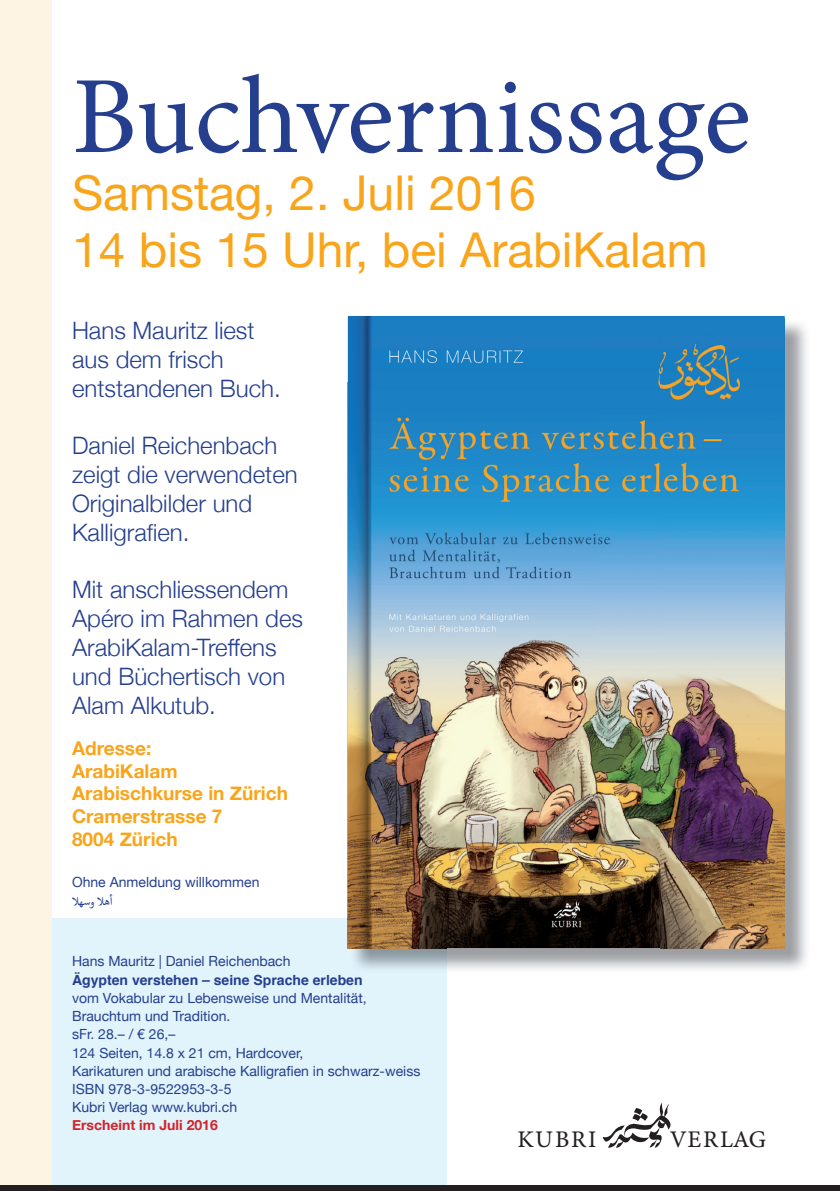
<style>
.page{position:relative;width:840px;height:1191px;background:#fff}
.page>*{position:absolute;margin:0;border:0;box-sizing:border-box;transform-origin:0 0}
.t1{font:110px "Minion Pro";letter-spacing:-.005em;color:#253f8e}
.t2{font:48px/57.6px "Helvetica Neue";color:#f9a51b}
.t3{font:300 24px/28.8px "Helvetica Neue";color:#253f8e}
.t4{font:23.8px "Minion Pro Capt";letter-spacing:.07em;color:#231f20}
.t5{font:700 19px/22.8px "Helvetica Neue";color:#f9a51b}
.t6{font:14px/18.2px "Helvetica Neue";color:#253f8e}
.t7{font:700 14px "Helvetica";color:#253f8e}
.t8{font:700 14px "Helvetica Neue";color:#d1232a}
.t9{font:500 14px "Adobe Naskh";color:#253f8e}
</style>
<div class="page">
<div style="left:0;top:918px;width:446px;height:273px;background:#e1f4fc"></div>
<div style="left:0;top:0;width:51px;height:1191px;background:#fef4e4"></div>
<div style="left:0;top:1185px;width:839px;height:6px;background:#231f20"></div>
<img style="left:446px;top:319px;width:360px;height:654px">
<img style="left:350px;top:948px;width:96px;height:21px">
<img style="left:347px;top:316px;width:437px;height:66px">
<img style="left:347px;top:382px;width:3px;height:566px">
<img style="left:350px;top:319px;width:434px;height:629px">
<svg style="left:602px;top:1102px;width:68px;height:45px"></svg>
<h1 class="t1" style="left:72px;top:43px;width:679px">Buchvernissage</h1>
<h2 class="t2" style="left:72px;top:166px;width:636px">Samstag, 2. Juli 2016<br>14 bis 15 Uhr, bei ArabiKalam</h2>
<h3 class="t3" style="left:72px;top:315px;width:210px">Hans Mauritz liest aus dem frisch entstandenen Buch.</h3>
<h3 class="t3" style="left:72px;top:430px;width:227px">Daniel Reichenbach zeigt die verwendeten<br>Originalbilder und<br>Kalligrafien.</h3>
<h3 class="t3" style="left:72px;top:574px;width:232px">Mit anschliessendem<br>Apéro im Rahmen des<br>ArabiKalam-Treffens und Büchertisch von<br>Alam Alkutub.</h3>
<h3 class="t5" style="left:72px;top:737px;width:217px">Adresse:<br>ArabiKalam<br>Arabischkurse in Zürich<br>Cramerstrasse 7<br>8004 Zürich</h3>
<p class="t6" style="left:72px;top:873px;width:189px">Ohne Anmeldung willkommen</p>
<p class="t9" style="left:104px;top:892px;width:10px">أه</p>
<p class="t9" style="left:79px;top:892px;width:17px">وسه</p>
<p class="t6" style="left:72px;top:953px;width:220px">Hans Mauritz | Daniel Reichenbach</p>
<p class="t7" style="left:72px;top:968px;width:292px">Ägypten verstehen – seine Sprache erleben</p>
<p class="t6" style="left:72px;top:989px;width:349px">vom Vokabular zu Lebensweise und Mentalität, Brauchtum und Tradition.<br>sFr. 28.– / € 26,–<br>124 Seiten, 14.8 x 21 cm, Hardcover,<br>Karikaturen und arabische Kalligrafien in schwarz-weiss ISBN 978-3-9522953-3-5<br>Kubri Verlag www.kubri.ch</p>
<p class="t8" style="left:72px;top:1114px;width:147px">Erscheint im Juli 2016</p>
<h3 class="t4" style="left:517px;top:1125px;width:250px">KUBRI VERLAGERLAG</h3>
</div>
